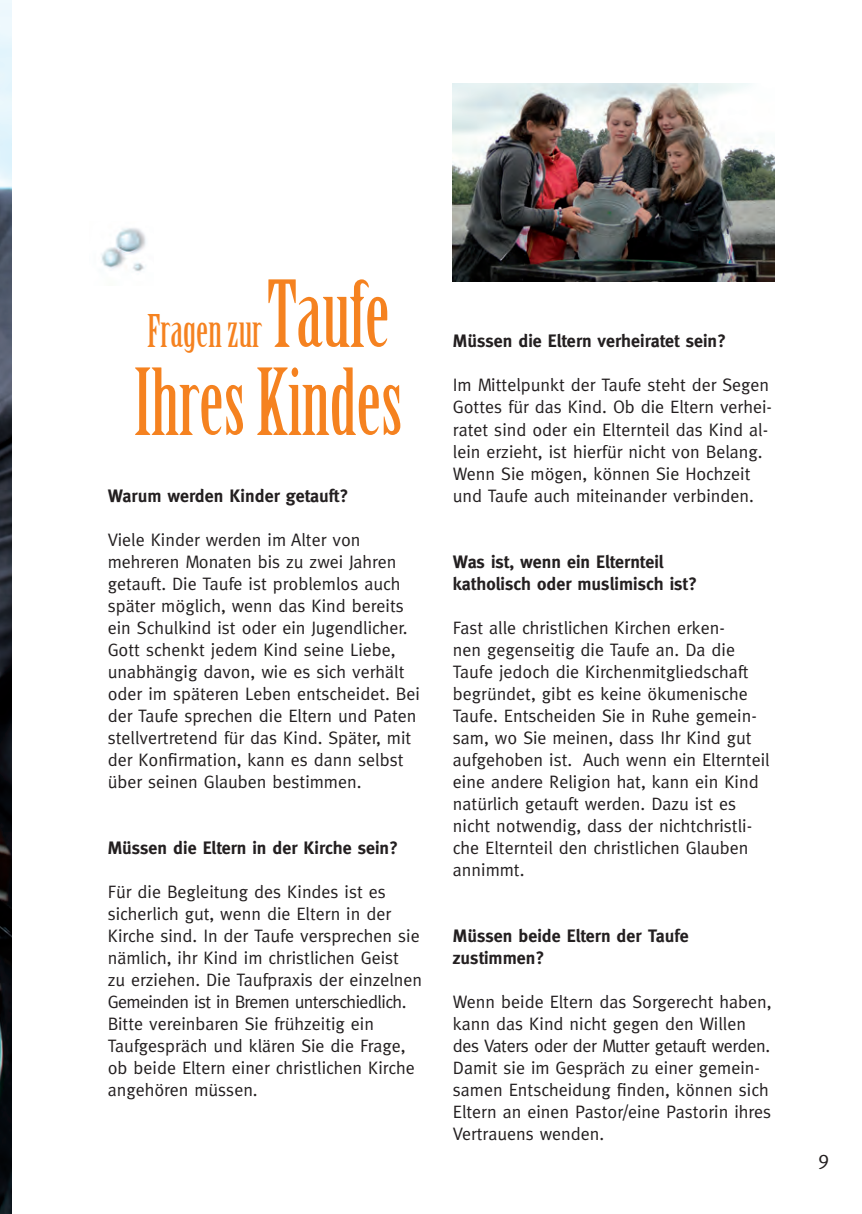
<style>
.page{position:relative;width:862px;height:1214px;background:#fff}
.page>*{position:absolute;margin:0;border:0;box-sizing:border-box;transform-origin:0 0}
.t1{font:90px "Birch";color:#f58220}
.t2{font:44px "Birch";color:#f58220}
.t3{font:20px "Meta Plus";color:#231f20}
.t4{font:18px/22px "Meta Plus";color:#231f20}
.t5{font:700 18px/22px "Meta Plus";color:#231f20}
.s1{font-size:90px}
</style>
<div class="page">
<img style="left:0;top:0;width:11px;height:1213px">
<img style="left:453px;top:83px;width:321px;height:198px">
<img style="left:101px;top:228px;width:45px;height:44px">
<h2 class="t2" style="left:147px;top:308px;width:244px">Fragen zur <span class="s1">Taufe</span></h2>
<h1 class="t1" style="left:134px;top:355px;width:270px">Ihres Kindes</h1>
<p class="t5" style="left:108px;top:484px;width:242px">Warum werden Kinder getauft?</p>
<p class="t4" style="left:108px;top:528px;width:314px">Viele Kinder werden im Alter von mehreren Monaten bis zu zwei Jahren getauft. Die Taufe ist problemlos auch später möglich, wenn das Kind bereits ein Schulkind ist oder ein Jugendlicher.<br>Gott schenkt jedem Kind seine Liebe, unabhängig davon, wie es sich verhält oder im späteren Leben entscheidet. Bei der Taufe sprechen die Eltern und Paten stellvertretend für das Kind. Später, mit der Konfirmation, kann es dann selbst über seinen Glauben bestimmen.</p>
<p class="t5" style="left:108px;top:836px;width:292px">Müssen die Eltern in der Kirche sein?</p>
<p class="t4" style="left:108px;top:880px;width:316px">Für die Begleitung des Kindes ist es sicherlich gut, wenn die Eltern in der Kirche sind. In der Taufe versprechen sie nämlich, ihr Kind im christlichen Geist<br>zu erziehen. Die Taufpraxis der einzelnen Gemeinden ist in Bremen unterschiedlich.<br>Bitte vereinbaren Sie frühzeitig ein Taufgespräch und klären Sie die Frage, ob beide Eltern einer christlichen Kirche angehören müssen.</p>
<p class="t5" style="left:453px;top:330px;width:275px">Müssen die Eltern verheiratet sein?</p>
<p class="t4" style="left:453px;top:374px;width:320px">Im Mittelpunkt der Taufe steht der Segen Gottes für das Kind. Ob die Eltern verhei&shy;ratet sind oder ein Elternteil das Kind al&shy;lein erzieht, ist hierfür nicht von Belang.<br>Wenn Sie mögen, können Sie Hochzeit und Taufe auch miteinander verbinden.</p>
<p class="t5" style="left:453px;top:550px;width:246px">Was ist, wenn ein Elternteil katholisch oder muslimisch ist?</p>
<p class="t4" style="left:453px;top:616px;width:318px">Fast alle christlichen Kirchen erken-<br>nen gegenseitig die Taufe an. Da die Taufe jedoch die Kirchenmitgliedschaft begründet, gibt es keine ökumenische Taufe. Entscheiden Sie in Ruhe gemein&shy;sam, wo Sie meinen, dass Ihr Kind gut aufgehoben ist. Auch wenn ein Elternteil eine andere Religion hat, kann ein Kind natürlich getauft werden. Dazu ist es nicht notwendig, dass der nichtchristli&shy;che Elternteil den christlichen Glauben annimmt.</p>
<p class="t5" style="left:453px;top:924px;width:237px">Müssen beide Eltern der Taufe zustimmen?</p>
<p class="t4" style="left:453px;top:990px;width:320px">Wenn beide Eltern das Sorgerecht haben, kann das Kind nicht gegen den Willen des Vaters oder der Mutter getauft werden.<br>Damit sie im Gespräch zu einer gemein&shy;samen Entscheidung finden, können sich Eltern an einen Pastor/eine Pastorin ihres Vertrauens wenden.</p>
<p class="t3" style="left:818px;top:1145px;width:12px">9</p>
</div>
